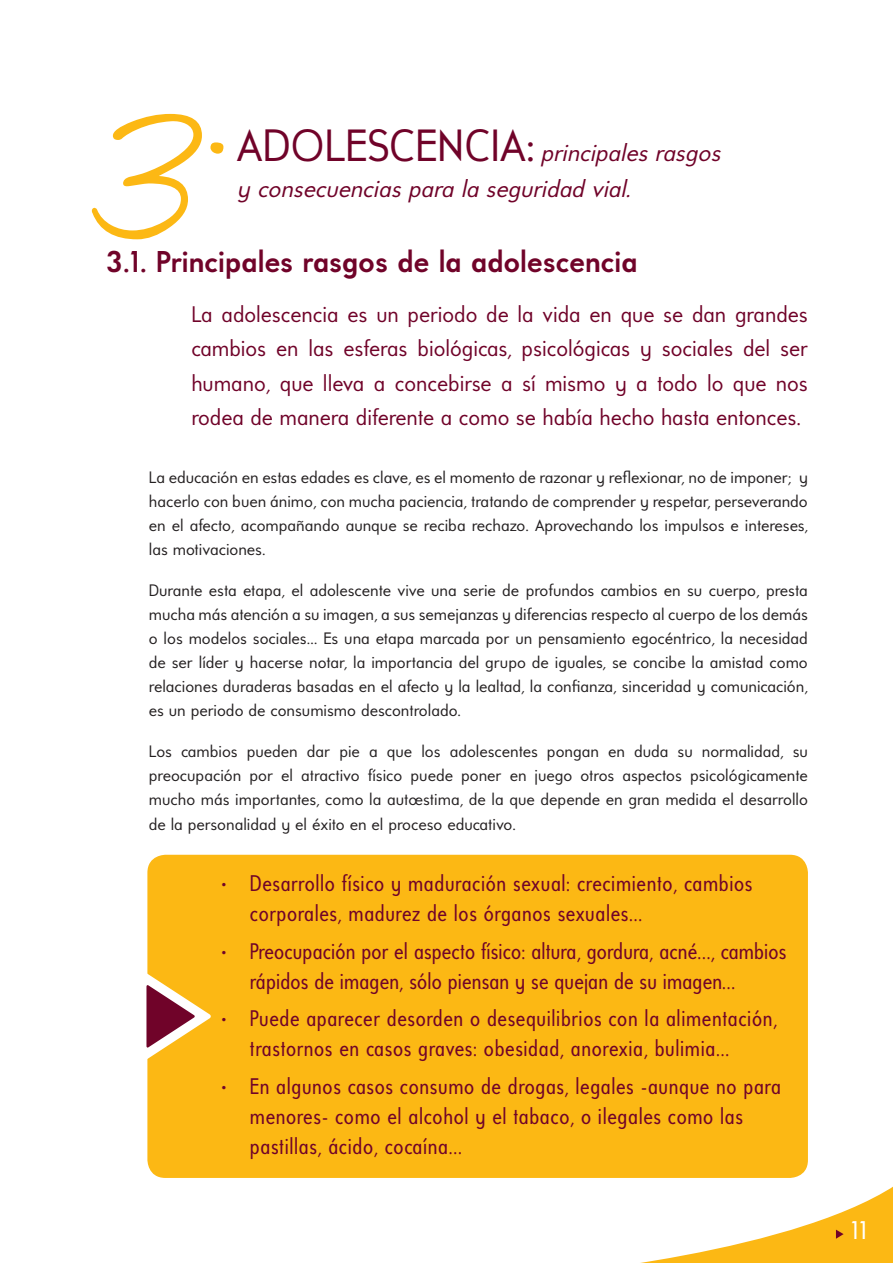
<style>
.page{position:relative;width:893px;height:1263px;background:#fff}
.page>*{position:absolute;margin:0;border:0;box-sizing:border-box;transform-origin:0 0}
.t1{font:206.25px "Angelina";color:#fcb814}
.t2{font:700 30px "Universalis ADF Std";letter-spacing:-.02em;color:#700329}
.t3{font:25.5px "Universalis ADF Std";color:#fff}
.t4{font:italic 24px/36px "Universalis ADF Std";color:#700329}
.t5{font:condensed 22.5px/30px "Universalis ADF Std";color:#700329}
.t6{font:22.5px/34.5px "Universalis ADF Std";color:#700329;text-align:justify}
.t7{font:condensed 22.5px/30px "Universalis ADF Std";letter-spacing:-.02em;color:#700329}
.t8{font:16.5px/24px "Universalis ADF Std";color:#231f20;text-align:justify}
.s1{font-style:normal;font-size:45px}
</style>
<div class="page">
<svg style="left:640px;top:1186px;width:253px;height:77px"></svg>
<div style="left:147px;top:855px;width:661px;height:323px;background:#fcb814;border-radius:18px"></div>
<svg style="left:146px;top:963px;width:65px;height:106px"></svg>
<svg style="left:210px;top:142px;width:13px;height:12px"></svg>
<h1 class="t1" style="left:106px;top:85px;width:94px">3</h1>
<h3 class="t4" style="left:237px;top:134px;width:485px"><span class="s1">ADOLESCENCIA:</span> principales rasgos y consecuencias para la seguridad vial.</h3>
<h2 class="t2" style="left:106px;top:243px;width:533px">3.1. Principales rasgos de la adolescencia</h2>
<p class="t6" style="left:191px;top:296px;width:618px">La adolescencia es un periodo de la vida en que se dan grandes cambios en las esferas biológicas, psicológicas y sociales del ser humano, que lleva a concebirse a sí mismo y a todo lo que nos rodea de manera diferente a como se había hecho hasta entonces.</p>
<p class="t8" style="left:149px;top:465px;width:661px">La educación en estas edades es clave, es el momento de razonar y reflexionar, no de imponer; y hacerlo con buen ánimo, con mucha paciencia, tratando de comprender y respetar, perseverando en el afecto, acompañando aunque se reciba rechazo. Aprovechando los impulsos e intereses, las motivaciones.</p>
<p class="t8" style="left:149px;top:578px;width:661px">Durante esta etapa, el adolescente vive una serie de profundos cambios en su cuerpo, presta mucha más atención a su imagen, a sus semejanzas y diferencias respecto al cuerpo de los demás o los modelos sociales… Es una etapa marcada por un pensamiento egocéntrico, la necesidad de ser líder y hacerse notar, la importancia del grupo de iguales, se concibe la amistad como relaciones duraderas basadas en el afecto y la lealtad, la confianza, sinceridad y comunicación, es un periodo de consumismo descontrolado.</p>
<p class="t8" style="left:149px;top:739px;width:661px">Los cambios pueden dar pie a que los adolescentes pongan en duda su normalidad, su preocupación por el atractivo físico puede poner en juego otros aspectos psicológicamente mucho más importantes, como la autoestima, de la que depende en gran medida el desarrollo de la personalidad y el éxito en el proceso educativo.</p>
<h3 class="t5" style="left:250px;top:867px;width:505px;text-indent:-29px">· Desarrollo físico y maduración sexual: crecimiento, cambios corporales, madurez de los órganos sexuales…</h3>
<h3 class="t7" style="left:250px;top:935px;width:539px;text-indent:-29px">· Preocupación por el aspecto físico: altura, gordura, acné…, cambios rápidos de imagen, sólo piensan y se quejan de su imagen…</h3>
<h3 class="t5" style="left:250px;top:1003px;width:529px;text-indent:-29px">· Puede aparecer desorden o desequilibrios con la alimentación, trastornos en casos graves: obesidad, anorexia, bulimia…</h3>
<h3 class="t5" style="left:250px;top:1071px;width:533px;text-indent:-29px">· En algunos casos consumo de drogas, legales -aunque no para menores- como el alcohol y el tabaco, o ilegales como las pastillas, ácido, cocaína...</h3>
<h3 class="t3" style="left:851px;top:1214px;width:18px">11</h3>
</div>
